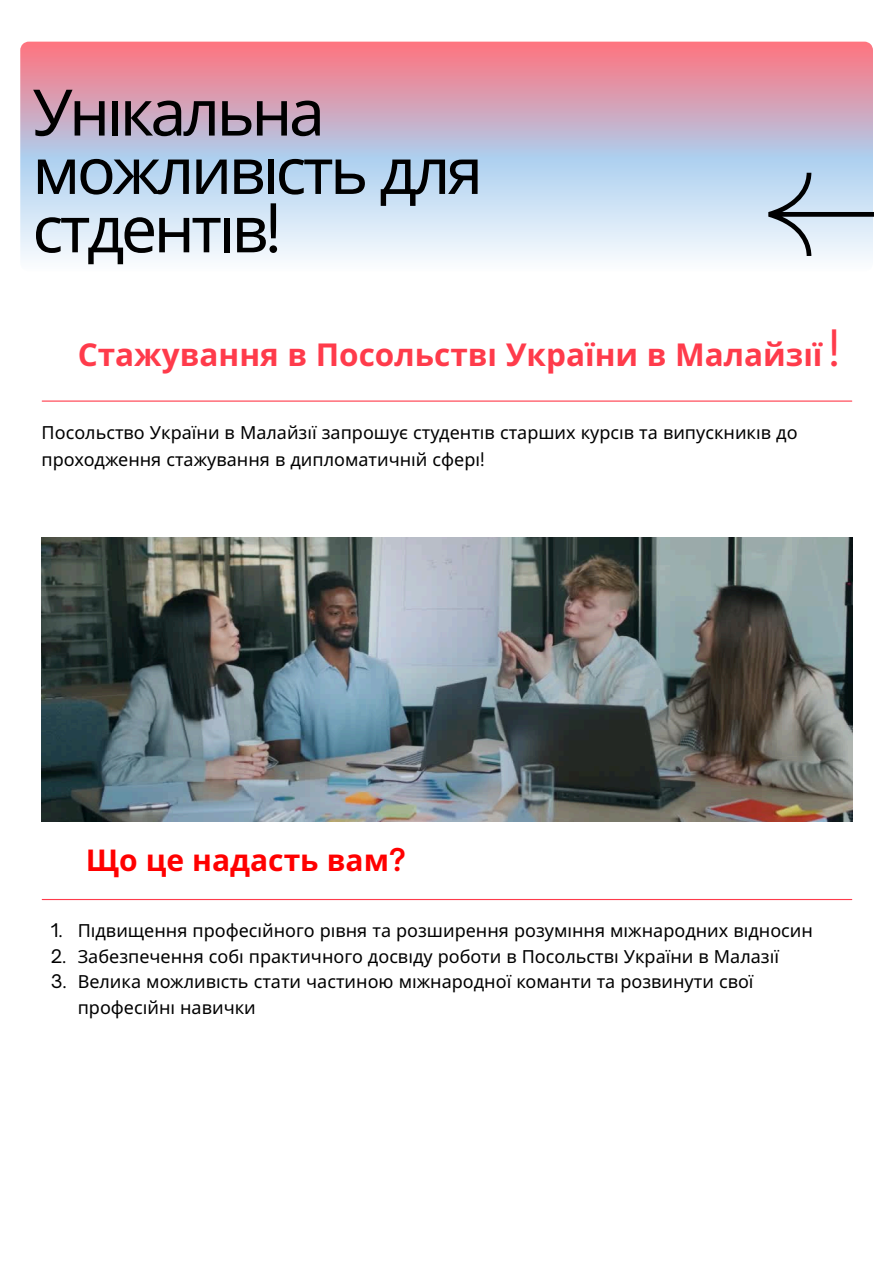
<style>
.page{position:relative;width:894px;height:1263px;background:#fff}
.page>*{position:absolute;margin:0;border:0;box-sizing:border-box;transform-origin:0 0}
.t1{font:64.2px/58.3px "Noto Sans";letter-spacing:-.055em;color:#000}
.t2{font:700 31.5px "Noto Sans";color:#ff3b4b}
.t3{font:700 30px "Noto Sans";color:#f00}
.t4{font:18px/27px "Noto Sans";color:#000}
.s1{font-family:"Open Sauce One"}
.s2{font-family:"Open Sauce One";font-weight:400;font-size:48px}
</style>
<div class="page">
<svg style="left:20px;top:42px;width:852px;height:218px;background:#d4bdd1"></svg>
<svg style="left:768px;top:173px;width:105px;height:83px;background:#bbcbda"></svg>
<hr style="left:42px;top:400px;width:809px;height:2px;background:#ff3b4b">
<img style="left:42px;top:538px;width:810px;height:283px">
<hr style="left:42px;top:899px;width:809px;height:1px;background:#ff3b4b">
<p class="t1" style="left:32px;top:81px;width:452px">Уні кальна можливість для стденті в<span class="s1">!</span></p>
<h2 class="t2" style="left:78px;top:332px;width:764px">Стажування в Посольстві України в Малайзії <span class="s2">!</span></h2>
<p class="t4" style="left:42px;top:418px;width:757px">Посольство України в Малайзії запрошує студенті в старших курсі в та випускникі в до проходження стажування в дипломатичні й сфері <span class="s1">!</span></p>
<p class="t3" style="left:86px;top:839px;width:321px">Що це надасть вам<span class="s1">?</span></p>
<p class="t4" style="left:51px;top:917px;width:763px"><span class="s1">1.</span> Підвищення професі йного рі вня та розширення розумі ння міжнародних відносин</p>
<p class="t4" style="left:51px;top:943px;width:729px"><span class="s1">2.</span> Забезпечення собі практичного досвіду роботи в Посольстві України в Малазії</p>
<p class="t4" style="left:78px;top:968px;width:677px;line-height:25.8px;text-indent:-27px"><span class="s1">3.</span> Велика можливість стати частиною міжнародної команти та розвинути свої професійні навички</p>
</div>
